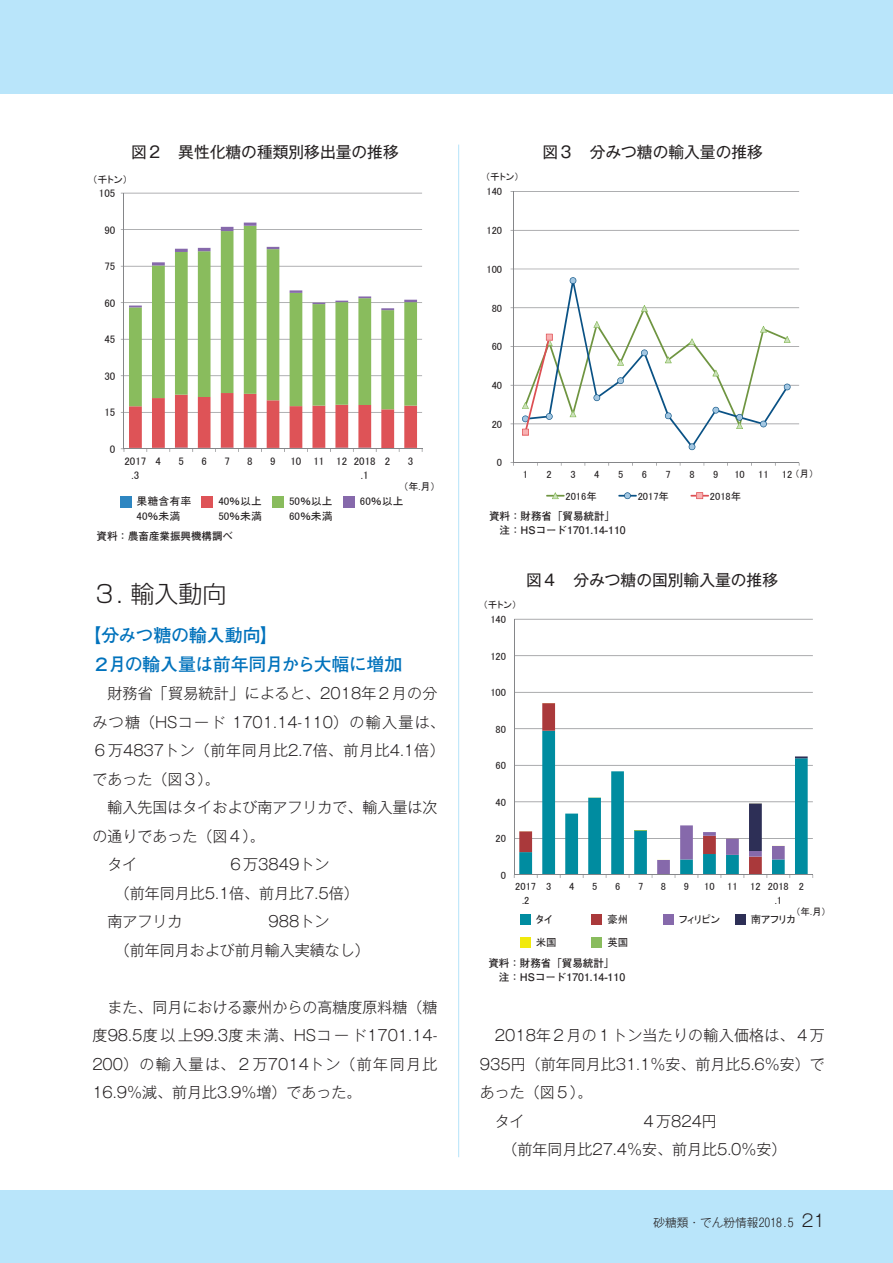
<style>
.page{position:relative;width:893px;height:1263px;background:#fff}
.page>*{position:absolute;margin:0;border:0;box-sizing:border-box;transform-origin:0 0}
.t1{font:300 24px "Shin Go Pr 5";color:#231f20}
.t2{font:700 18px/28.5px "Futo Go B101 Pr 5";letter-spacing:-.02em;color:#0072bc}
.t3{font:15.75px "Gothic MB101 Pr 5";color:#231f20}
.t4{font:300 15px/28.5px "Gothic MB101 Pr 5";color:#231f20}
.t5{font:300 11.7px "Gothic MB101 Pr 5";color:#231f20}
.t6{font:10.95px/14.2px "MS P Gothic";color:#231f20}
.t7{font:10.5px/13.6px "MS P Gothic";color:#231f20;text-align:center}
.t8{font:700 10.5px/13.5px "Futo Go B101 Pr 5";color:#231f20}
.t9{font:10.05px "MS P Gothic";color:#231f20}
.t10{font:9.6px "MS P Gothic";color:#231f20}
.s1{font-size:10.5px}
.s2{font-size:16.95px}
</style>
<div class="page">
<div style="left:0;top:1191px;width:893px;height:72px;background:#b9e5fa"></div>
<div style="left:0;top:0;width:893px;height:94px;background:#b9e5fa"></div>
<hr style="left:458px;top:145px;width:1px;height:1012px;background:#b9e5fa">
<hr style="left:513px;top:424px;width:286px;height:1px;background:#858689">
<hr style="left:513px;top:385px;width:286px;height:1px;background:#858689">
<hr style="left:513px;top:346px;width:286px;height:1px;background:#858689">
<hr style="left:513px;top:307px;width:286px;height:1px;background:#858689">
<hr style="left:513px;top:269px;width:286px;height:1px;background:#858689">
<hr style="left:513px;top:230px;width:286px;height:1px;background:#858689">
<hr style="left:513px;top:191px;width:286px;height:1px;background:#858689">
<hr style="left:513px;top:191px;width:1px;height:272px;background:#858689">
<hr style="left:513px;top:462px;width:286px;height:1px;background:#858689">
<svg style="left:522px;top:277px;width:268px;height:173px"></svg>
<svg style="left:546px;top:492px;width:19px;height:7px"></svg>
<svg style="left:618px;top:492px;width:19px;height:7px"></svg>
<svg style="left:690px;top:492px;width:19px;height:7px"></svg>
<hr style="left:514px;top:692px;width:299px;height:1px;background:#858689">
<hr style="left:514px;top:655px;width:299px;height:1px;background:#858689">
<hr style="left:514px;top:619px;width:299px;height:1px;background:#858689">
<hr style="left:514px;top:619px;width:1px;height:256px;background:#858689">
<svg style="left:514px;top:703px;width:299px;height:175px"></svg>
<div style="left:520px;top:914px;width:10px;height:11px;background:#008ca0"></div>
<div style="left:591px;top:914px;width:11px;height:11px;background:#aa393b"></div>
<div style="left:663px;top:914px;width:11px;height:11px;background:#8669ab"></div>
<div style="left:734px;top:914px;width:11px;height:11px;background:#2d2f56"></div>
<div style="left:520px;top:937px;width:10px;height:11px;background:#f1ea0c"></div>
<div style="left:591px;top:937px;width:11px;height:11px;background:#89bc5d"></div>
<hr style="left:124px;top:375px;width:298px;height:1px;background:#858689">
<hr style="left:124px;top:339px;width:298px;height:1px;background:#858689">
<hr style="left:124px;top:302px;width:298px;height:1px;background:#858689">
<hr style="left:124px;top:266px;width:298px;height:1px;background:#858689">
<hr style="left:124px;top:229px;width:298px;height:1px;background:#858689">
<hr style="left:124px;top:193px;width:298px;height:1px;background:#858689">
<svg style="left:129px;top:226px;width:288px;height:167px"></svg>
<svg style="left:152px;top:262px;width:13px;height:3px"></svg>
<svg style="left:175px;top:249px;width:13px;height:3px"></svg>
<svg style="left:198px;top:248px;width:13px;height:3px"></svg>
<hr style="left:221px;top:227px;width:12px;height:4px;background:#8669ab">
<svg style="left:244px;top:223px;width:12px;height:3px"></svg>
<svg style="left:267px;top:247px;width:12px;height:2px"></svg>
<svg style="left:290px;top:290px;width:12px;height:3px"></svg>
<svg style="left:312px;top:303px;width:13px;height:1px"></svg>
<svg style="left:335px;top:301px;width:13px;height:1px"></svg>
<svg style="left:358px;top:296px;width:13px;height:2px"></svg>
<svg style="left:381px;top:308px;width:13px;height:2px"></svg>
<svg style="left:404px;top:300px;width:13px;height:2px"></svg>
<hr style="left:124px;top:193px;width:1px;height:256px;background:#858689">
<svg style="left:121px;top:302px;width:21px;height:5px"></svg>
<svg style="left:121px;top:393px;width:302px;height:59px"></svg>
<div style="left:120px;top:496px;width:11px;height:11px;background:#2e86c1"></div>
<div style="left:202px;top:496px;width:11px;height:11px;background:#de5357"></div>
<div style="left:272px;top:496px;width:12px;height:11px;background:#89bc5d"></div>
<div style="left:343px;top:496px;width:12px;height:11px;background:#8669ab"></div>
<p class="t3" style="left:131px;top:139px;width:269px">図２　異性化糖の種類別移出量の推移</p>
<p class="t9" style="left:92px;top:174px;width:37px">（千トン）</p>
<p class="t6" style="left:99px;top:186px;width:18px">105</p>
<p class="t6" style="left:104px;top:222px;width:12px">90</p>
<p class="t6" style="left:104px;top:259px;width:12px">75</p>
<p class="t6" style="left:104px;top:296px;width:12px">60</p>
<p class="t6" style="left:104px;top:332px;width:12px">45</p>
<p class="t6" style="left:104px;top:369px;width:12px">30</p>
<p class="t6" style="left:104px;top:405px;width:12px">15</p>
<p class="t6" style="left:110px;top:442px;width:7px">0</p>
<p class="t6" style="left:124px;top:453px;width:23px;text-align:center">2017 .3</p>
<p class="t6" style="left:156px;top:453px;width:7px">4</p>
<p class="t6" style="left:179px;top:453px;width:7px">5</p>
<p class="t6" style="left:201px;top:453px;width:7px">6</p>
<p class="t6" style="left:224px;top:453px;width:7px">7</p>
<p class="t6" style="left:247px;top:453px;width:7px">8</p>
<p class="t6" style="left:270px;top:453px;width:7px">9</p>
<p class="t6" style="left:361px;top:453px;width:16px;text-indent:-70px">10 11 12 2018 .1</p>
<p class="t6" style="left:385px;top:453px;width:7px">2</p>
<p class="t6" style="left:408px;top:453px;width:7px">3</p>
<p class="t6" style="left:137px;top:494px;width:56px">果糖含有率<br>40％未満</p>
<p class="t6" style="left:218px;top:494px;width:45px">40％以上<br>50％未満</p>
<p class="t6" style="left:289px;top:494px;width:45px">50％以上<br>60％未満</p>
<p class="t6" style="left:360px;top:494px;width:45px">60％以上</p>
<p class="t9" style="left:403px;top:481px;width:34px">（年.月）</p>
<p class="t8" style="left:97px;top:528px;width:138px">資料：農畜産業振興機構調べ</p>
<h1 class="t1" style="left:92px;top:574px;width:136px">３. 輸入動向</h1>
<p class="t2" style="left:92px;top:620px;width:311px;text-indent:-9px">【分みつ糖の輸入動向】<br>２月の輸入量は前年同月から大幅に増加</p>
<p class="t4" style="left:92px;top:678px;width:354px;text-indent:15px">財務省「貿易統計」によると、2018年２月の分みつ糖（HSコード 1701.14-110）の輸入量は、<br>６万4837トン（前年同月比2.7倍、前月比4.1倍）であった（図３）。</p>
<p class="t4" style="left:107px;top:792px;width:331px">輸入先国はタイおよび南アフリカで、輸入量は次</p>
<p class="t4" style="left:92px;top:821px;width:174px">の通りであった（図４）。</p>
<p class="t4" style="left:107px;top:849px;width:31px">タイ</p>
<p class="t4" style="left:107px;top:849px;width:253px;text-indent:121px">６万3849トン<br>　（前年同月比5.1倍、前月比7.5倍）南アフリカ</p>
<p class="t4" style="left:107px;top:906px;width:264px;text-indent:161px">988トン<br>　（前年同月および前月輸入実績なし）</p>
<p class="t4" style="left:92px;top:992px;width:347px;text-align:justify;text-indent:15px">また、同月における豪州からの高糖度原料糖（糖度98.5度以上99.3度未満、HSコード1701.14- 200）の輸入量は、２万7014トン（前年同月比16.9％減、前月比3.9％増）であった。</p>
<p class="t10" style="left:485px;top:171px;width:35px">（千トン）</p>
<p class="t7" style="left:486px;top:185px;width:17px">140</p>
<p class="t7" style="left:486px;top:223px;width:17px">120</p>
<p class="t7" style="left:486px;top:262px;width:17px">100</p>
<p class="t7" style="left:492px;top:301px;width:12px">80</p>
<p class="t7" style="left:492px;top:340px;width:12px">60</p>
<p class="t7" style="left:492px;top:378px;width:12px">40</p>
<p class="t7" style="left:492px;top:417px;width:12px">20</p>
<p class="t7" style="left:497px;top:456px;width:7px">0</p>
<p class="t3" style="left:542px;top:139px;width:222px">図３　分みつ糖の輸入量の推移</p>
<p class="t7" style="left:523px;top:467px;width:7px">1</p>
<p class="t7" style="left:547px;top:467px;width:7px">2</p>
<p class="t7" style="left:570px;top:467px;width:7px">3</p>
<p class="t7" style="left:594px;top:467px;width:7px">4</p>
<p class="t7" style="left:618px;top:467px;width:7px">5</p>
<p class="t7" style="left:642px;top:467px;width:7px">6</p>
<p class="t7" style="left:666px;top:467px;width:7px">7</p>
<p class="t7" style="left:689px;top:467px;width:7px">8</p>
<p class="t7" style="left:713px;top:467px;width:7px">9</p>
<p class="t7" style="left:734px;top:467px;width:12px">10</p>
<p class="t7" style="left:758px;top:467px;width:12px">11</p>
<p class="t10" style="left:782px;top:469px;width:33px"><span class="s1">12</span> （月）</p>
<p class="t7" style="left:565px;top:489px;width:33px">2016年</p>
<p class="t7" style="left:638px;top:489px;width:33px">2017年</p>
<p class="t7" style="left:710px;top:489px;width:33px">2018年</p>
<p class="t8" style="left:489px;top:509px;width:138px">資料：財務省「貿易統計」　注：HSコード1701.14-110</p>
<p class="t3" style="left:526px;top:567px;width:253px">図４　分みつ糖の国別輸入量の推移</p>
<p class="t10" style="left:483px;top:600px;width:35px">（千トン）</p>
<p class="t7" style="left:490px;top:612px;width:17px">140</p>
<p class="t7" style="left:490px;top:649px;width:17px">120</p>
<p class="t7" style="left:490px;top:685px;width:17px">100</p>
<p class="t7" style="left:496px;top:722px;width:12px">80</p>
<p class="t7" style="left:496px;top:758px;width:12px">60</p>
<p class="t7" style="left:496px;top:795px;width:12px">40</p>
<p class="t7" style="left:496px;top:831px;width:12px">20</p>
<p class="t7" style="left:501px;top:868px;width:7px">0</p>
<p class="t7" style="left:515px;top:879px;width:22px">2017 .2</p>
<p class="t7" style="left:546px;top:879px;width:7px">3</p>
<p class="t7" style="left:569px;top:879px;width:7px">4</p>
<p class="t7" style="left:592px;top:879px;width:7px">5</p>
<p class="t7" style="left:615px;top:879px;width:7px">6</p>
<p class="t7" style="left:638px;top:879px;width:7px">7</p>
<p class="t7" style="left:661px;top:879px;width:7px">8</p>
<p class="t7" style="left:684px;top:879px;width:7px">9</p>
<p class="t7" style="left:775px;top:879px;width:16px;text-align:left;text-indent:-70px">10 11 12 2018 .1</p>
<p class="t7" style="left:799px;top:879px;width:7px">2</p>
<p class="t7" style="left:536px;top:912px;width:18px">タイ</p>
<p class="t7" style="left:607px;top:912px;width:22px">豪州</p>
<p class="t7" style="left:679px;top:912px;width:42px">フィリピン</p>
<p class="t7" style="left:751px;top:912px;width:46px">南アフリカ</p>
<p class="t7" style="left:536px;top:935px;width:22px">米国</p>
<p class="t7" style="left:607px;top:935px;width:22px">英国</p>
<p class="t10" style="left:796px;top:907px;width:32px">（年.月）</p>
<p class="t8" style="left:488px;top:956px;width:138px">資料：財務省「貿易統計」　注：HSコード1701.14-110</p>
<p class="t4" style="left:495px;top:1020px;width:331px">2018年２月の１トン当たりの輸入価格は、４万</p>
<p class="t4" style="left:480px;top:1049px;width:346px">935円（前年同月比31.1％安、前月比5.6％安）で</p>
<p class="t4" style="left:480px;top:1077px;width:114px">あった（図５）。</p>
<p class="t4" style="left:495px;top:1106px;width:31px">タイ</p>
<p class="t4" style="left:495px;top:1106px;width:293px;text-indent:146px">４万824円<br>　（前年同月比27.4％安、前月比5.0％安）</p>
<p class="t5" style="left:653px;top:1212px;width:173px">砂糖類・でん粉情報2018.5 <span class="s2">21</span></p>
</div>
